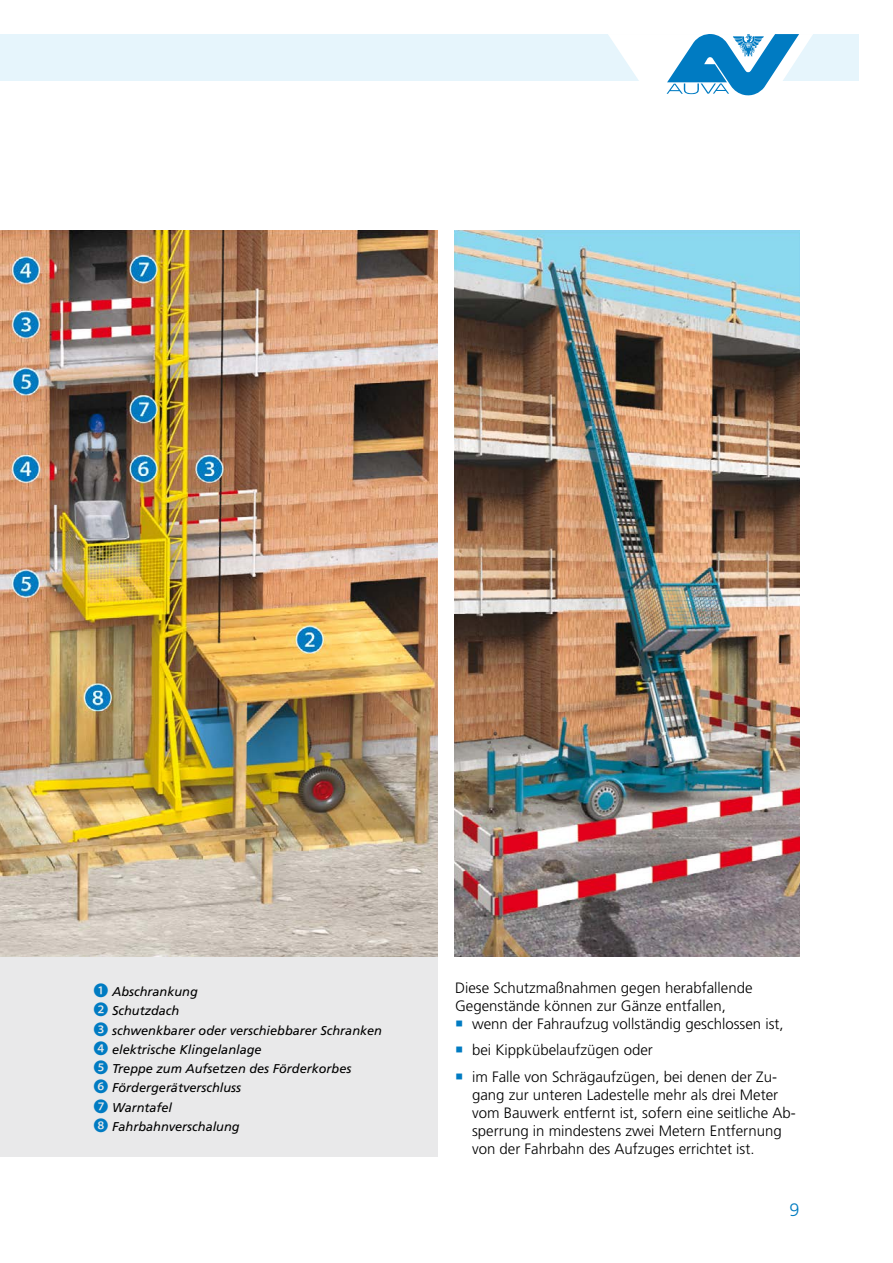
<style>
.page{position:relative;width:893px;height:1263px;background:#fff}
.page>*{position:absolute;margin:0;border:0;box-sizing:border-box;transform-origin:0 0}
.t1{font:300 18px "Frutiger LT Std";color:#007bc0}
.t2{font:300 15px/18px "Frutiger LT Std";color:#000}
.t3{font:italic 12.75px "Frutiger LT Std";color:#000}
.s1{font-family:"Koz Go Pro";font-weight:300;font-style:normal;font-size:15px;color:#007bc2}
</style>
<div class="page">
<div style="left:0;top:34px;width:859px;height:47px;background:#e6f5fc"></div>
<img style="left:0;top:230px;width:438px;height:727px">
<div style="left:0;top:957px;width:438px;height:199px;background:#e9e9ea"></div>
<img style="left:454px;top:230px;width:345px;height:727px">
<svg style="left:608px;top:34px;width:205px;height:62px"></svg>
<p class="t3" style="left:94px;top:984px;width:106px"><span class="s1">❶</span> Abschrankung</p>
<p class="t3" style="left:94px;top:1003px;width:87px"><span class="s1">❷</span> Schutzdach</p>
<p class="t3" style="left:94px;top:1023px;width:290px"><span class="s1">❸</span> schwenkbarer oder verschiebbarer Schranken</p>
<p class="t3" style="left:94px;top:1042px;width:170px"><span class="s1">❹</span> elektrische Klingelanlage</p>
<p class="t3" style="left:94px;top:1061px;width:259px"><span class="s1">❺</span> Treppe zum Aufsetzen des Förderkorbes</p>
<p class="t3" style="left:94px;top:1080px;width:149px"><span class="s1">❻</span> Fördergerätverschluss</p>
<p class="t3" style="left:94px;top:1100px;width:80px"><span class="s1">❼</span> Warntafel</p>
<p class="t3" style="left:94px;top:1119px;width:148px"><span class="s1">❽</span> Fahrbahnverschalung</p>
<p class="t2" style="left:455px;top:978px;width:299px">Diese Schutzmaßnahmen gegen herabfallende<br>Gegenstände können zur Gänze entfallen,</p>
<p class="t2" style="left:472px;top:1014px;width:313px">wenn der Fahraufzug vollständig geschlossen ist,</p>
<p class="t2" style="left:472px;top:1041px;width:182px">bei Kippkübelaufzügen oder</p>
<p class="t2" style="left:472px;top:1067px;width:325px">im Falle von Schrägaufzügen, bei denen der Zu&shy;gang zur unteren Ladestelle mehr als drei Meter vom Bauwerk entfernt ist, sofern eine seitliche Ab&shy;sperrung in mindestens zwei Metern Entfernung von der Fahrbahn des Aufzuges errichtet ist.</p>
<p class="t1" style="left:789px;top:1200px;width:12px">9</p>
</div>
